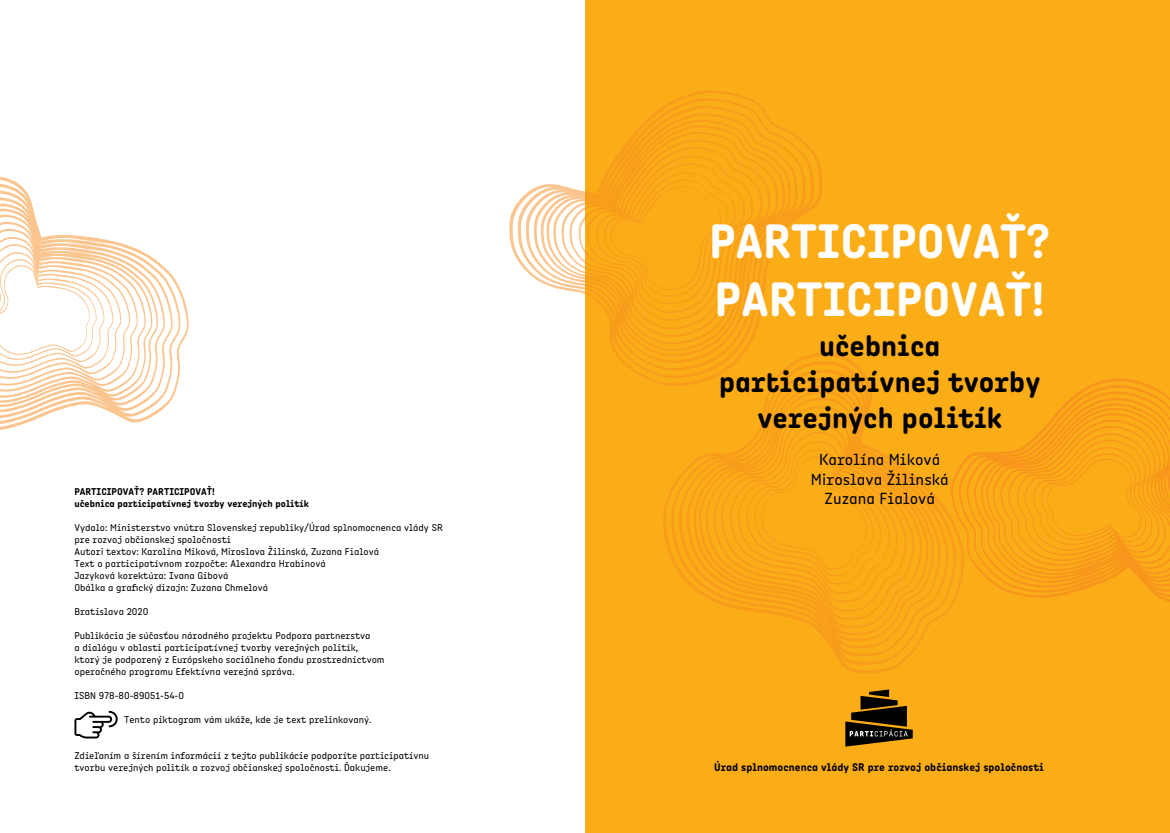
<style>
.page{position:relative;width:1170px;height:833px;background:#fff}
.page>*{position:absolute;margin:0;border:0;box-sizing:border-box;transform-origin:0 0}
.telo{font:700 48.75px "Angus";color:#fff}
.telo-2{font:700 30px "Angus";color:#000}
.telo-3{font:16.25px "Angus";color:#000}
.telo-4{font:700 11.25px "Angus";color:#000}
.telo-5{font:10px "Angus";color:#000}
.telo-6{font:700 10px "Angus";color:#000}
</style>
<div class="page">
<div style="left:585px;top:0;width:584px;height:833px;background:#fbad18"></div>
<svg style="left:663px;top:353px;width:291px;height:320px"></svg>
<svg style="left:950px;top:378px;width:219px;height:224px"></svg>
<svg style="left:509px;top:90px;width:314px;height:296px"></svg>
<svg style="left:0;top:176px;width:189px;height:254px"></svg>
<svg style="left:845px;top:689px;width:67px;height:57px"></svg>
<svg style="left:74px;top:711px;width:44px;height:27px"></svg>
<p class="telo-6" style="left:74px;top:485px;width:142px">PARTICIPOVAŤ? PARTICIPOVAŤ!</p>
<p class="telo-6" style="left:74px;top:497px;width:236px">učebnica participatívnej tvorby verejných politík</p>
<p class="telo-5" style="left:74px;top:522px;width:370px">Vydalo: Ministerstvo vnútra Slovenskej republiky/Úrad splnomocnenca vlády SR</p>
<p class="telo-5" style="left:74px;top:534px;width:158px">pre rozvoj občianskej spoločnosti</p>
<p class="telo-5" style="left:74px;top:546px;width:306px">Autori textov: Karolína Miková, Miroslava Žilinská, Zuzana Fialová</p>
<p class="telo-5" style="left:74px;top:558px;width:253px">Text o participatívnom rozpočte: Alexandra Hrabinová</p>
<p class="telo-5" style="left:74px;top:570px;width:155px">Jazyková korektúra: Ivana Gibová</p>
<p class="telo-5" style="left:74px;top:582px;width:195px">Obálka a grafický dizajn: Zuzana Chmelová</p>
<p class="telo-5" style="left:74px;top:606px;width:75px">Bratislava 2020</p>
<p class="telo-5" style="left:74px;top:630px;width:297px">Publikácia je súčasťou národného projektu Podpora partnerstva</p>
<p class="telo-5" style="left:74px;top:642px;width:285px">a dialógu v oblasti participatívnej tvorby verejných politík,</p>
<p class="telo-5" style="left:74px;top:654px;width:312px">ktorý je podporený z Európskeho sociálneho fondu prostredníctvom</p>
<p class="telo-5" style="left:74px;top:666px;width:221px">operačného programu Efektívna verejná správa.</p>
<p class="telo-5" style="left:74px;top:690px;width:111px">ISBN 978-80-89051-54-0</p>
<p class="telo-5" style="left:124px;top:714px;width:249px">Tento piktogram vám ukáže, kde je text prelinkovaný.</p>
<p class="telo-5" style="left:74px;top:750px;width:356px">Zdieľaním a šírením informácií z tejto publikácie podporíte participatívnu</p>
<p class="telo-5" style="left:74px;top:762px;width:318px">tvorbu verejných politík a rozvoj občianskej spoločnosti. Ďakujeme.</p>
<p class="telo" style="left:709px;top:210px;width:343px">PARTICIPOVAŤ?</p>
<p class="telo" style="left:714px;top:269px;width:332px">PARTICIPOVAŤ!</p>
<p class="telo-2" style="left:819px;top:326px;width:123px">učebnica</p>
<p class="telo-2" style="left:719px;top:362px;width:323px">participatívnej tvorby</p>
<p class="telo-2" style="left:757px;top:398px;width:246px">verejných politík</p>
<p class="telo-3" style="left:819px;top:449px;width:123px">Karolína Miková</p>
<p class="telo-3" style="left:810px;top:469px;width:139px">Miroslava Žilinská</p>
<p class="telo-3" style="left:824px;top:488px;width:112px">Zuzana Fialová</p>
<p class="telo-4" style="left:714px;top:759px;width:331px">Úrad splnomocnenca vlády SR pre rozvoj občianskej spoločnosti</p>
</div>
